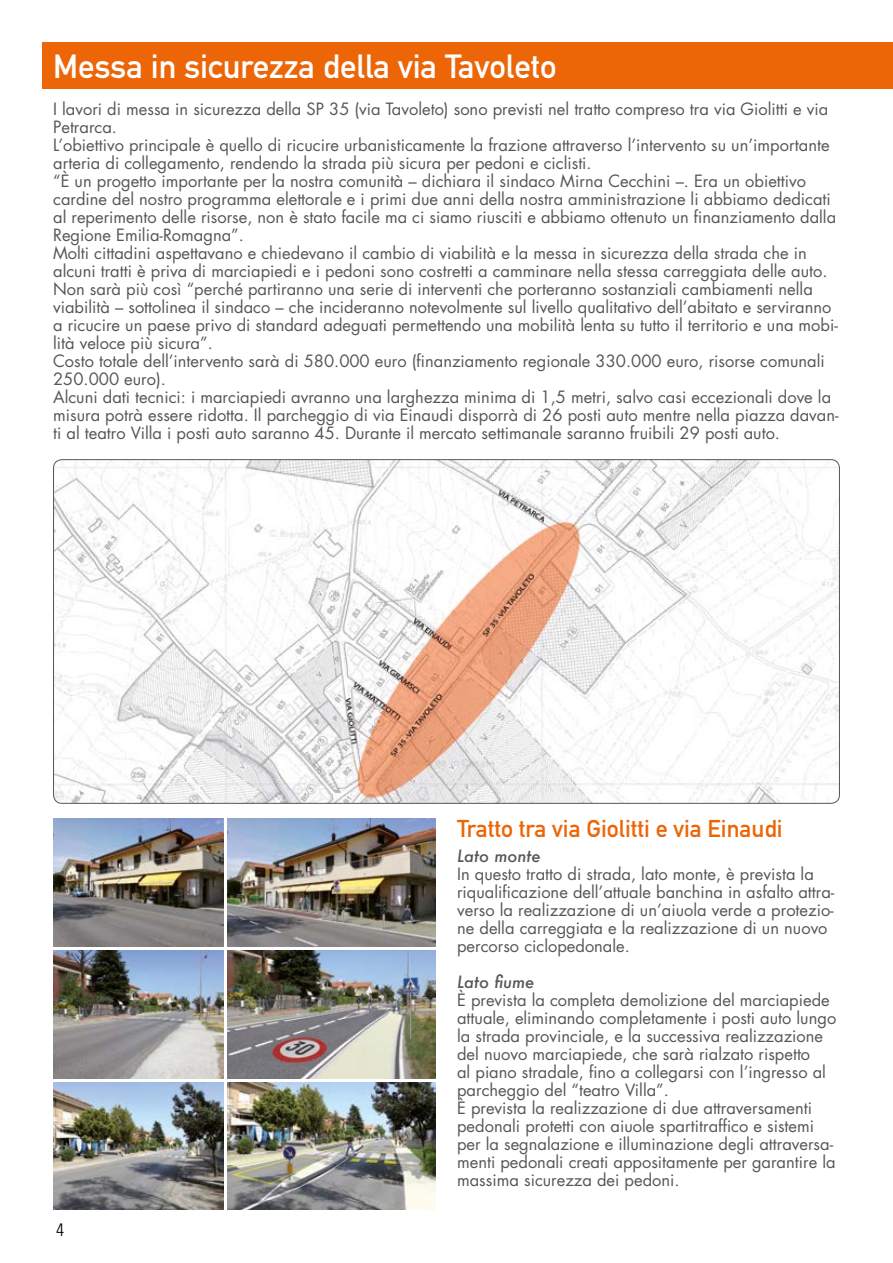
<style>
.page{position:relative;width:893px;height:1263px;background:#fff}
.page>*{position:absolute;margin:0;border:0;box-sizing:border-box;transform-origin:0 0}
.t1{font:33px "DIN Mittelschrift";color:#fff}
.t2{font:24px "DIN Mittelschrift";color:#ec6608}
.t3{font:300 condensed 18px "Univers";color:#000}
.t4{font:16.5px/18px "Futura";color:#575756}
.t5{font:italic 500 16.5px "Futura";color:#575756}
</style>
<div class="page">
<div style="left:43px;top:43px;width:850px;height:46px;background:#ec6608"></div>
<img style="left:54px;top:460px;width:785px;height:343px">
<img style="left:53px;top:1082px;width:170px;height:128px">
<img style="left:227px;top:1082px;width:209px;height:128px">
<img style="left:53px;top:950px;width:170px;height:128px">
<img style="left:227px;top:950px;width:209px;height:128px">
<img style="left:53px;top:819px;width:170px;height:127px">
<img style="left:227px;top:819px;width:209px;height:127px">
<h1 class="t1" style="left:53px;top:47px;width:505px">Messa in sicurezza della via Tavoleto</h1>
<p class="t4" style="left:53px;top:100px;width:787px">I lavori di messa in sicurezza della SP 35 (via Tavoleto) sono previsti nel tratto compreso tra via Giolitti e via Petrarca.<br>L’obiettivo principale è quello di ricucire urbanisticamente la frazione attraverso l’intervento su un’importante arteria di collegamento, rendendo la strada più sicura per pedoni e ciclisti.<br>“È un progetto importante per la nostra comunità – dichiara il sindaco Mirna Cecchini –. Era un obiettivo cardine del nostro programma elettorale e i primi due anni della nostra amministrazione li abbiamo dedicati al reperimento delle risorse, non è stato facile ma ci siamo riusciti e abbiamo ottenuto un finanziamento dalla Regione Emilia-Romagna”.<br>Molti cittadini aspettavano e chiedevano il cambio di viabilità e la messa in sicurezza della strada che in alcuni tratti è priva di marciapiedi e i pedoni sono costretti a camminare nella stessa carreggiata delle auto.<br>Non sarà più così “perché partiranno una serie di interventi che porteranno sostanziali cambiamenti nella viabilità – sottolinea il sindaco – che incideranno notevolmente sul livello qualitativo dell’abitato e serviranno a ricucire un paese privo di standard adeguati permettendo una mobilità lenta su tutto il territorio e una mobi&shy;lità veloce più sicura”.<br>Costo totale dell’intervento sarà di 580.000 euro (finanziamento regionale 330.000 euro, risorse comunali 250.000 euro).<br>Alcuni dati tecnici: i marciapiedi avranno una larghezza minima di 1,5 metri, salvo casi eccezionali dove la misura potrà essere ridotta. Il parcheggio di via Einaudi disporrà di 26 posti auto mentre nella piazza davan&shy;ti al teatro Villa i posti auto saranno 45. Durante il mercato settimanale saranno fruibili 29 posti auto.</p>
<p class="t3" style="left:56px;top:1219px;width:9px">4</p>
<h2 class="t2" style="left:457px;top:814px;width:327px">Tratto tra via Giolitti e via Einaudi</h2>
<p class="t5" style="left:457px;top:844px;width:85px">Lato monte</p>
<p class="t4" style="left:457px;top:865px;width:379px">In questo tratto di strada, lato monte, è prevista la riqualificazione dell’attuale banchina in asfalto attra&shy;verso la realizzazione di un’aiuola verde a protezio&shy;ne della carreggiata e la realizzazione di un nuovo percorso ciclopedonale.</p>
<p class="t5" style="left:457px;top:970px;width:79px">Lato fiume</p>
<p class="t4" style="left:457px;top:991px;width:381px">È prevista la completa demolizione del marciapiede attuale, eliminando completamente i posti auto lungo la strada provinciale, e la successiva realizzazione del nuovo marciapiede, che sarà rialzato rispetto<br>al piano stradale, fino a collegarsi con l’ingresso al parcheggio del “teatro Villa”.<br>È prevista la realizzazione di due attraversamenti pedonali protetti con aiuole spartitraffico e sistemi per la segnalazione e illuminazione degli attraversa&shy;menti pedonali creati appositamente per garantire la massima sicurezza dei pedoni.</p>
</div>
